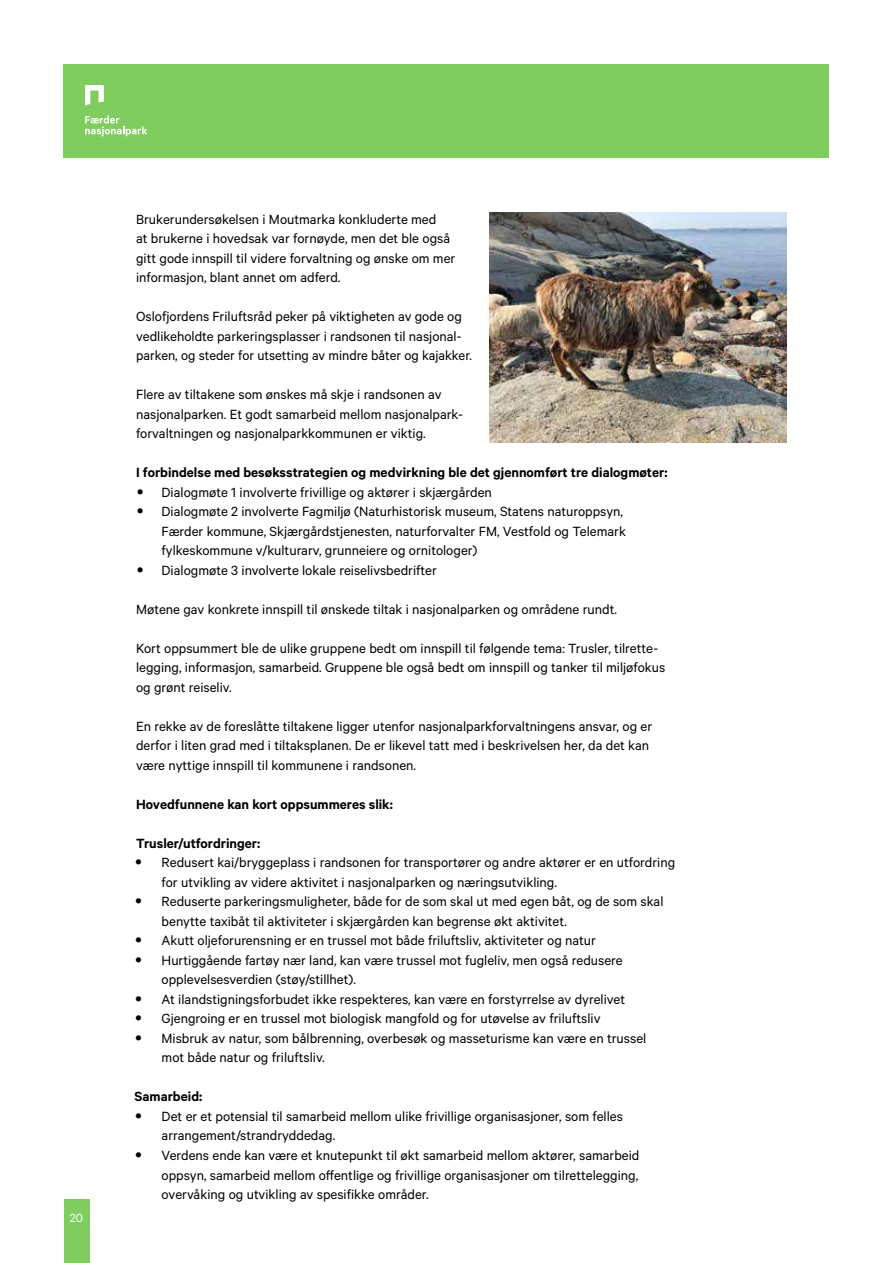
<style>
.page{position:relative;width:893px;height:1263px;background:#fff}
.page>*{position:absolute;margin:0;border:0;box-sizing:border-box;transform-origin:0 0}
.t1{font:15px/19.5px "Calibre";color:#000}
.t2{font:600 15px "Calibre";color:#000}
.t3{font:13.5px "Calibre";color:#fff}
.t4{font:300 9px "Calibre";color:#cecdcd}
.s1{font-family:"Calibri";font-size:16.5px}
</style>
<div class="page">
<div style="left:64px;top:1199px;width:25px;height:64px;background:#7fcd5e"></div>
<div style="left:64px;top:64px;width:765px;height:93px;background:#7fcd5e"></div>
<svg style="left:85px;top:116px;width:62px;height:20px"></svg>
<svg style="left:85px;top:85px;width:19px;height:21px"></svg>
<img style="left:489px;top:213px;width:298px;height:229px">
<p class="t3" style="left:70px;top:1210px;width:15px">20</p>
<p class="t1" style="left:136px;top:209px;width:321px">Brukerundersøkelsen i Moutmarka konkluderte med<br>at brukerne i hovedsak var fornøyde, men det ble også gitt gode innspill til videre forvaltning og ønske om mer informasjon, blant annet om adferd.</p>
<p class="t1" style="left:136px;top:306px;width:337px">Oslofjordens Friluftsråd peker på viktigheten av gode og vedlikeholdte parkeringsplasser i randsonen til nasjonal&shy;parken, og steder for utsetting av mindre båter og kajakker.</p>
<p class="t1" style="left:136px;top:384px;width:328px">Flere av tiltakene som ønskes må skje i randsonen av nasjonalparken. Et godt samarbeid mellom nasjonalpark&shy;forvaltningen og nasjonalparkkommunen er viktig.</p>
<p class="t2" style="left:136px;top:464px;width:533px">I forbindelse med besøksstrategien og medvirkning ble det gjennomført tre dialogmøter:</p>
<p class="t1" style="left:136px;top:482px;width:357px"><span class="s1">•</span> Dialogmøte 1 involverte frivillige og aktører i skjærgården</p>
<p class="t1" style="left:162px;top:501px;width:466px;text-indent:-26px"><span class="s1">•</span> Dialogmøte 2 involverte Fagmiljø (Naturhistorisk museum, Statens naturoppsyn,<br>Færder kommune, Skjærgårdstjenesten, naturforvalter FM, Vestfold og Telemark fylkeskommune v/kulturarv, grunneiere og ornitologer)</p>
<p class="t1" style="left:136px;top:560px;width:302px"><span class="s1">•</span> Dialogmøte 3 involverte lokale reiselivsbedrifter</p>
<p class="t1" style="left:136px;top:599px;width:483px">Møtene gav konkrete innspill til ønskede tiltak i nasjonalparken og områdene rundt.</p>
<p class="t1" style="left:136px;top:638px;width:531px">Kort oppsummert ble de ulike gruppene bedt om innspill til følgende tema: Trusler, tilrette&shy;legging, informasjon, samarbeid. Gruppene ble også bedt om innspill og tanker til miljøfokus og grønt reiseliv.</p>
<p class="t1" style="left:136px;top:716px;width:518px">En rekke av de foreslåtte tiltakene ligger utenfor nasjonalparkforvaltningens ansvar, og er derfor i liten grad med i tiltaksplanen. De er likevel tatt med i beskrivelsen her, da det kan være nyttige innspill til kommunene i randsonen.</p>
<p class="t2" style="left:136px;top:795px;width:258px">Hovedfunnene kan kort oppsummeres slik:</p>
<p class="t2" style="left:136px;top:834px;width:126px">Trusler/utfordringer:</p>
<p class="t1" style="left:162px;top:852px;width:515px;text-indent:-27px"><span class="s1">•</span> Redusert kai/bryggeplass i randsonen for transportører og andre aktører er en utfordring for utvikling av videre aktivitet i nasjonalparken og næringsutvikling.</p>
<p class="t1" style="left:162px;top:891px;width:503px;text-indent:-27px"><span class="s1">•</span> Reduserte parkeringsmuligheter, både for de som skal ut med egen båt, og de som skal benytte taxibåt til aktiviteter i skjærgården kan begrense økt aktivitet.</p>
<p class="t1" style="left:135px;top:930px;width:463px"><span class="s1">•</span> Akutt oljeforurensning er en trussel mot både friluftsliv, aktiviteter og natur</p>
<p class="t1" style="left:162px;top:950px;width:463px;text-indent:-27px"><span class="s1">•</span> Hurtiggående fartøy nær land, kan være trussel mot fugleliv, men også redusere opplevelsesverdien (støy/stillhet).</p>
<p class="t1" style="left:135px;top:989px;width:492px"><span class="s1">•</span> At ilandstigningsforbudet ikke respekteres, kan være en forstyrrelse av dyrelivet</p>
<p class="t1" style="left:135px;top:1008px;width:467px"><span class="s1">•</span> Gjengroing er en trussel mot biologisk mangfold og for utøvelse av friluftsliv</p>
<p class="t1" style="left:162px;top:1028px;width:486px;text-indent:-27px"><span class="s1">•</span> Misbruk av natur, som bålbrenning, overbesøk og masseturisme kan være en trussel mot både natur og friluftsliv.</p>
<p class="t2" style="left:135px;top:1088px;width:69px">Samarbeid:</p>
<p class="t1" style="left:162px;top:1106px;width:463px;text-indent:-27px"><span class="s1">•</span> Det er et potensial til samarbeid mellom ulike frivillige organisasjoner, som felles arrangement/strandryddedag.</p>
<p class="t1" style="left:162px;top:1145px;width:479px;text-align:justify;text-indent:-27px"><span class="s1">•</span> Verdens ende kan være et knutepunkt til økt samarbeid mellom aktører, samarbeid oppsyn, samarbeid mellom offentlige og frivillige organisasjoner om tilrettelegging, overvåking og utvikling av spesifikke områder.</p>
<p class="t4" style="left:773px;top:431px;width:76px;rotate:-90deg">Foto: Anne Sjømæling</p>
</div>
